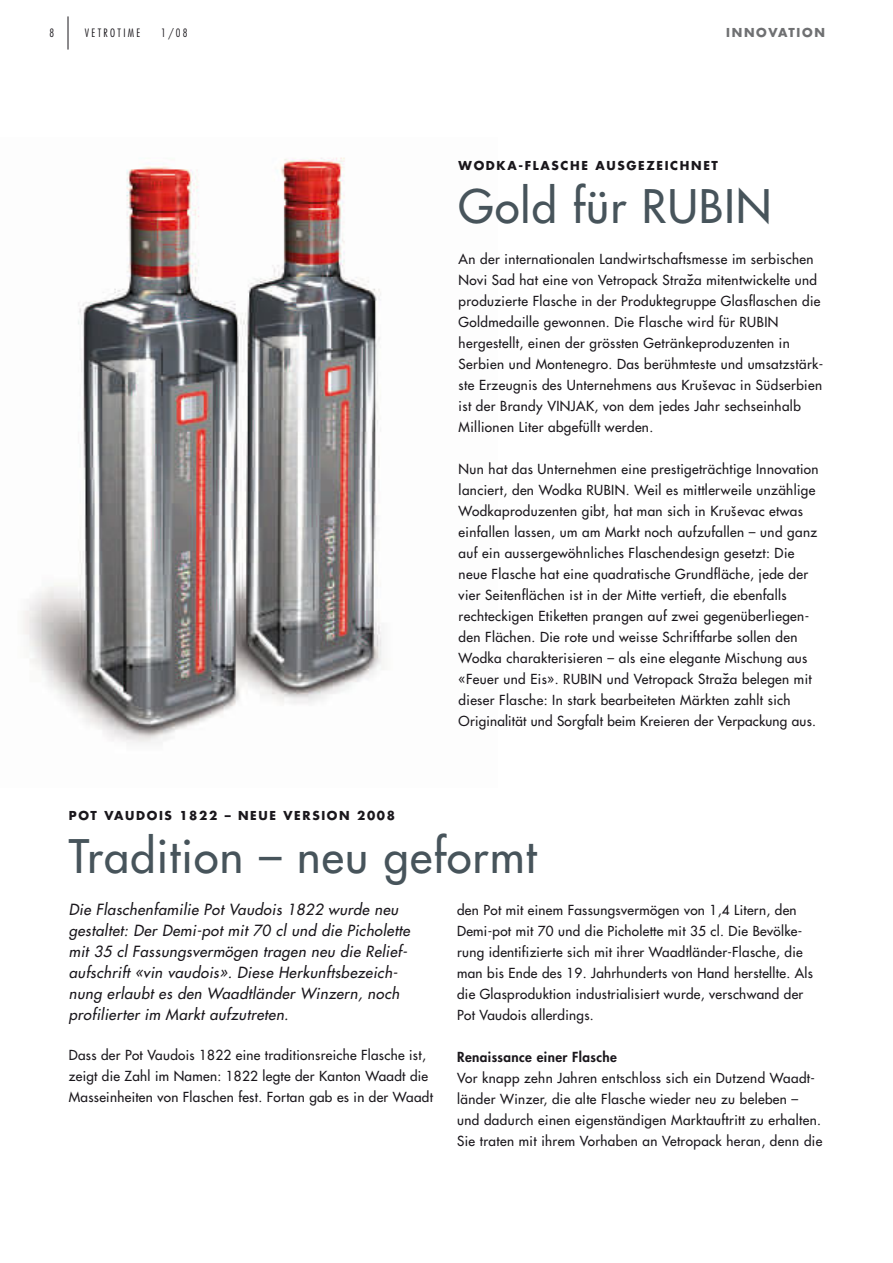
<style>
.page{position:relative;width:893px;height:1263px;background:#fff}
.page>*{position:absolute;margin:0;border:0;box-sizing:border-box;transform-origin:0 0}
.t1{font:45px "Futura";letter-spacing:.03em;color:#47545b}
.t2{font:italic 15px/21px "Futura";letter-spacing:.03em;color:#1a171c}
.t3{font:13.5px/21px "Futura";letter-spacing:.03em;color:#1a171c}
.t4{font:800 13.5px "Futura";letter-spacing:.03em;color:#1a171c}
.t5{font:700 12px "Futura";letter-spacing:.135em;color:#1a171c}
.t6{font:700 12px "Futura";letter-spacing:.135em;color:#6f7072}
.t7{font:300 condensed 11.25px "Futura";letter-spacing:.21em;color:#1a171c}
.s1{font-family:"Hira Kaku Pro W6 Proportional"}
</style>
<div class="page">
<img style="left:23px;top:157px;width:361px;height:586px">
<hr style="left:68px;top:16px;width:1px;height:34px;background:#1a171c">
<p class="t7" style="left:49px;top:28px;width:6px">8</p>
<p class="t7" style="left:85px;top:28px;width:57px">VETROTIME</p>
<p class="t7" style="left:161px;top:28px;width:28px">1/08</p>
<p class="t6" style="left:726px;top:27px;width:100px">INNOVATION</p>
<p class="t5" style="left:459px;top:160px;width:261px">WODKA-FLASCHE AUSGEZEICHNET</p>
<p class="t5" style="left:69px;top:810px;width:328px">POT VAUDOIS 1822 – NEUE VERSION 2008</p>
<h1 class="t1" style="left:459px;top:184px;width:314px">Gold für RUBIN</h1>
<p class="t3" style="left:459px;top:249px;width:366px">An der internationalen Landwirtschaftsmesse im serbischen Novi Sad hat eine von Vetropack Straz<span class="s1">̌</span>a mitentwickelte und produzierte Flasche in der Produktegruppe Glasflaschen die Goldmedaille gewonnen. Die Flasche wird für RUBIN hergestellt, einen der grössten Getränkeproduzenten in Serbien und Montenegro. Das berühmteste und umsatzstärk&shy;ste Erzeugnis des Unternehmens aus Krusˇevac in Südserbien ist der Brandy VINJAK, von dem jedes Jahr sechseinhalb Millionen Liter abgefüllt werden.</p>
<p class="t3" style="left:459px;top:459px;width:361px">Nun hat das Unternehmen eine prestigeträchtige Innovation lanciert, den Wodka RUBIN. Weil es mittlerweile unzählige Wodkaproduzenten gibt, hat man sich in Krusˇevac etwas einfallen lassen, um am Markt noch aufzufallen – und ganz auf ein aussergewöhnliches Flaschendesign gesetzt: Die neue Flasche hat eine quadratische Grundfläche, jede der vier Seitenflächen ist in der Mitte vertieft, die ebenfalls rechteckigen Etiketten prangen auf zwei gegenüberliegen&shy;den Flächen. Die rote und weisse Schriftfarbe sollen den Wodka charakterisieren – als eine elegante Mischung aus «Feuer und Eis». RUBIN und Vetropack Straz<span class="s1">̌</span>a belegen mit dieser Flasche: In stark bearbeiteten Märkten zahlt sich Originalität und Sorgfalt beim Kreieren der Verpackung aus.</p>
<h1 class="t1" style="left:69px;top:833px;width:469px">Tradition – neu geformt</h1>
<p class="t2" style="left:69px;top:900px;width:345px">Die Flaschenfamilie Pot Vaudois 1822 wurde neu gestaltet: Der Demi-pot mit 70 cl und die Picholette mit 35 cl Fassungsvermögen tragen neu die Relief&shy;aufschrift «vin vaudois». Diese Herkunftsbezeich&shy;nung erlaubt es den Waadtländer Winzern, noch profilierter im Markt aufzutreten.</p>
<p class="t3" style="left:69px;top:1046px;width:366px">Dass der Pot Vaudois 1822 eine traditionsreiche Flasche ist, zeigt die Zahl im Namen: 1822 legte der Kanton Waadt die<br>Masseinheiten von Flaschen fest. Fortan gab es in der Waadt</p>
<p class="t3" style="left:457px;top:901px;width:357px">den Pot mit einem Fassungsvermögen von 1,4 Litern, den Demi-pot mit 70 und die Picholette mit 35 cl. Die Bevölke&shy;rung identifizierte sich mit ihrer Waadtländer-Flasche, die man bis Ende des 19. Jahrhunderts von Hand herstellte. Als die Glasproduktion industrialisiert wurde, verschwand der Pot Vaudois allerdings.</p>
<p class="t4" style="left:457px;top:1051px;width:161px">Renaissance einer Flasche</p>
<p class="t3" style="left:457px;top:1069px;width:367px">Vor knapp zehn Jahren entschloss sich ein Dutzend Waadt&shy;länder Winzer, die alte Flasche wieder neu zu beleben – und dadurch einen eigenständigen Marktauftritt zu erhalten.<br>Sie traten mit ihrem Vorhaben an Vetropack heran, denn die</p>
</div>
